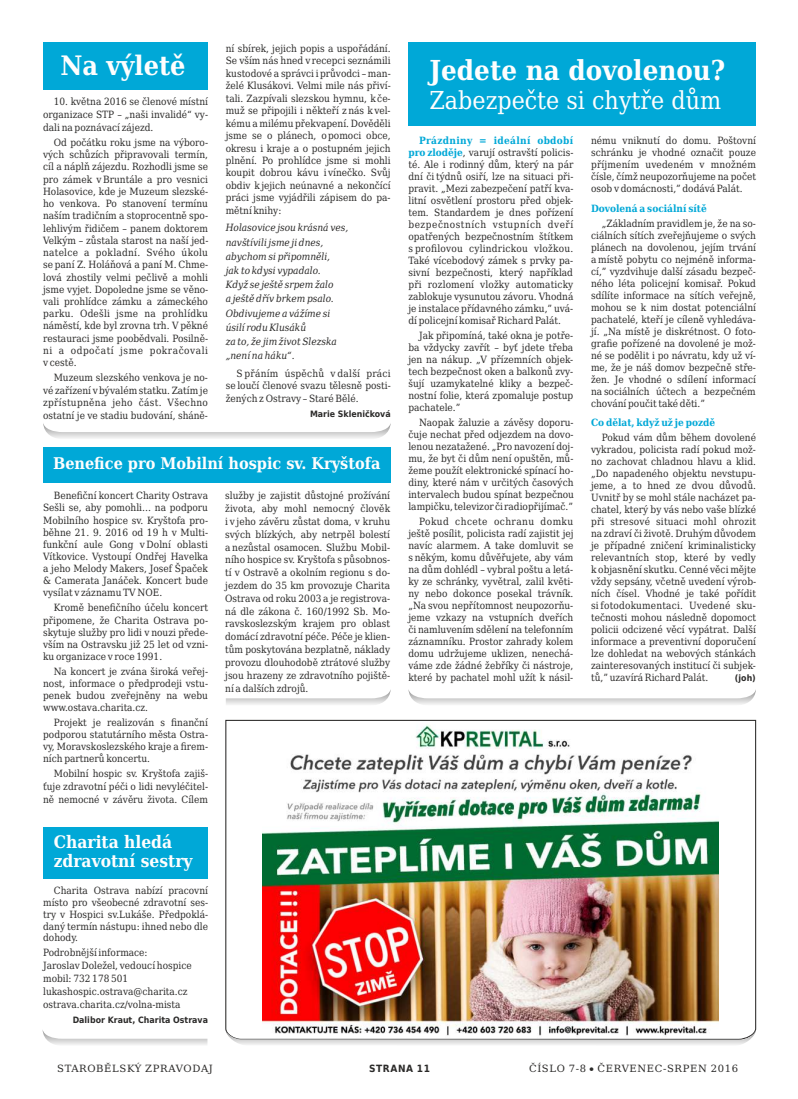
<style>
.page{position:relative;width:798px;height:1099px;background:#fff}
.page>*{position:absolute;margin:0;border:0;box-sizing:border-box;transform-origin:0 0}
.t1{font:700 27.5px "DejaVu Serif Condensed";color:#fefefe}
.t2{font:700 26.75px "DejaVu Serif Condensed";color:#fefefe}
.t3{font:24.75px "DejaVu Serif Condensed";color:#fefefe}
.t4{font:700 17.25px/19.2px "DejaVu Serif Condensed";color:#fefefe}
.t5{font:700 16.12px "DejaVu Serif Condensed";color:#fefefe}
.t6{font:10px/12px "DejaVu Serif Condensed";color:#2b2a29;text-align:justify}
.t7{font:italic 10px/14.2px "DejaVu Serif Condensed";color:#2b2a29}
.t8{font:10px "DejaVu Serif";letter-spacing:.065em;color:#2b2a29}
.t9{font:700 10px "DejaVu Serif Condensed";color:#00a8d7}
.t10{font:700 10px "DejaVu Sans Condensed";letter-spacing:.06em;color:#2b2a29}
.t11{font:700 8.75px "DejaVu Sans Condensed";color:#2b2a29}
.s1{font-weight:700;color:#00a8d7}
</style>
<div class="page">
<div style="left:408px;top:43px;width:347px;height:83px;background:#00a8d7"></div>
<svg style="left:43px;top:423px;width:347px;height:15px"></svg>
<div style="left:43px;top:43px;width:165px;height:47px;background:#00a8d7"></div>
<svg style="left:408px;top:690px;width:347px;height:15px"></svg>
<div style="left:43px;top:826px;width:165px;height:52px;background:#00a8d7"></div>
<div style="left:43px;top:447px;width:347px;height:36px;background:#00a8d7"></div>
<svg style="left:43px;top:1031px;width:164px;height:14px"></svg>
<img style="left:225px;top:719px;width:531px;height:314px">
<svg style="left:225px;top:1028px;width:530px;height:17px"></svg>
<svg style="left:226px;top:691px;width:164px;height:14px"></svg>
<h2 class="t2" style="left:60px;top:54px;width:127px">Na výletě</h2>
<p class="t6" style="left:226px;top:43px;width:166px;line-height:12.5px">ní sbírek, jejich popis a uspořádání.<br>Se vším nás hned v recepci seznámili kustodové a správci i průvodci – man&shy;želé Klusákovi. Velmi mile nás přiví&shy;tali. Zazpívali slezskou hymnu, k če&shy;muž se připojili i někteří z nás k vel&shy;kému a milému překvapení. Dověděli jsme se o plánech, o pomoci obce, okresu i kraje a o postupném jejich plnění. Po prohlídce jsme si mohli koupit dobrou kávu i vínečko. Svůj obdiv k jejich neúnavné a nekončící práci jsme vyjádřili zápisem do pa&shy;mětní knihy:</p>
<p class="t7" style="left:226px;top:221px;width:124px">Holasovice jsou krásná ves, navštívili jsme ji dnes, abychom si připomněli,<br>jak to kdysi vypadalo.<br>Když se ještě srpem žalo<br>a ještě dřív brkem psalo.<br>Obdivujeme a vážíme si úsilí rodu Klusáků<br>za to, že jim život Slezska „není na háku“.</p>
<p class="t6" style="left:226px;top:367px;width:166px;line-height:12.8px;text-indent:11px">S přáním úspěchů v další práci se loučí členové svazu tělesně posti&shy;žených z Ostravy – Staré Bělé.</p>
<p class="t11" style="left:310px;top:410px;width:82px">Marie Skleničková</p>
<p class="t6" style="left:43px;top:96px;width:166px;line-height:12.8px;text-indent:11px">10. května 2016 se členové místní organizace STP – „naši invalidé“ vy&shy;dali na poznávací zájezd.</p>
<p class="t6" style="left:43px;top:137px;width:167px;text-indent:11px">Od počátku roku jsme na výboro&shy;vých schůzích připravovali termín, cíl a náplň zájezdu. Rozhodli jsme se pro zámek v Bruntále a pro vesnici Holasovice, kde je Muzeum slezské&shy;ho venkova. Po stanovení termínu naším tradičním a stoprocentně spo&shy;lehlivým řidičem – panem doktorem Velkým – zůstala starost na naší jed&shy;natelce a pokladní. Svého úkolu se paní Z. Holáňová a paní M. Chme&shy;lová zhostily velmi pečlivě a mohli jsme vyjet. Dopoledne jsme se věno&shy;vali prohlídce zámku a zámeckého parku. Odešli jsme na prohlídku náměstí, kde byl zrovna trh. V pěkné restauraci jsme poobědvali. Posilně&shy;ni a odpočatí jsme pokračovali v cestě.</p>
<p class="t6" style="left:43px;top:372px;width:166px;line-height:12.5px;text-indent:11px">Muzeum slezského venkova je no&shy;vé zařízení v bývalém statku. Zatím je zpřístupněna jeho část. Všechno ostatní je ve stadiu budování, sháně-</p>
<h3 class="t5" style="left:53px;top:457px;width:329px">Benefice pro Mobilní hospic sv. Kryštofa</h3>
<p class="t6" style="left:43px;top:490px;width:166px;text-indent:11px">Benefiční koncert Charity Ostrava Sešli se, aby pomohli… na podporu Mobilního hospice sv. Kryštofa pro&shy;běhne 21. 9. 2016 od 19 h v Multi&shy;funkční aule Gong v Dolní oblasti Vítkovice. Vystoupí Ondřej Havelka a jeho Melody Makers, Josef Špaček &amp; Camerata Janáček. Koncert bude vysílat v záznamu TV NOE.</p>
<p class="t6" style="left:43px;top:602px;width:166px;text-indent:11px">Kromě benefičního účelu koncert připomene, že Charita Ostrava po&shy;skytuje služby pro lidi v nouzi přede&shy;vším na Ostravsku již 25 let od vzni&shy;ku organizace v roce 1991.</p>
<p class="t6" style="left:43px;top:666px;width:166px;text-indent:11px">Na koncert je zvána široká veřej&shy;nost, informace o předprodeji vstu&shy;penek budou zveřejněny na webu www.ostava.charita.cz.</p>
<p class="t6" style="left:43px;top:718px;width:166px;text-indent:11px">Projekt je realizován s finanční podporou statutárního města Ostra&shy;vy, Moravskoslezského kraje a firem&shy;ních partnerů koncertu.</p>
<p class="t6" style="left:43px;top:768px;width:166px;line-height:12.8px;text-indent:11px">Mobilní hospic sv. Kryštofa zajiš&shy;ťuje zdravotní péči o lidi nevyléčitel&shy;ně nemocné v závěru života. Cílem</p>
<h3 class="t4" style="left:54px;top:834px;width:140px">Charita hledá zdravotní sestry</h3>
<p class="t6" style="left:43px;top:885px;width:166px;text-indent:11px">Charita Ostrava nabízí pracovní místo pro všeobecné zdravotní ses&shy;try v Hospici sv.Lukáše. Předpoklá&shy;daný termín nástupu: ihned nebo dle dohody.</p>
<p class="t6" style="left:43px;top:947px;width:150px;line-height:12.8px;text-align:left">Podrobnější informace:<br>Jaroslav Doležel, vedoucí hospice mobil: 732 178 501 lukashospic.ostrava@charita.cz ostrava.charita.cz/volna-mista</p>
<p class="t11" style="left:73px;top:1016px;width:137px">Dalibor Kraut, Charita Ostrava</p>
<p class="t6" style="left:225px;top:490px;width:166px;line-height:12.8px">služby je zajistit důstojné prožívání života, aby mohl nemocný člověk i v jeho závěru zůstat doma, v kruhu svých blízkých, aby netrpěl bolestí a nezůstal osamocen. Službu Mobil&shy;ního hospice sv. Kryštofa s působnos&shy;tí v Ostravě a okolním regionu s do&shy;jezdem do 35 km provozuje Charita Ostrava od roku 2003 a je registrova&shy;ná dle zákona č. 160/1992 Sb. Mo&shy;ravskoslezským krajem pro oblast domácí zdravotní péče. Péče je klien&shy;tům poskytována bezplatně, náklady provozu dlouhodobě ztrátové služby jsou hrazeny ze zdravotního pojiště&shy;ní a dalších zdrojů.</p>
<h1 class="t1" style="left:429px;top:59px;width:297px">Jedete na dovolenou?</h1>
<h3 class="t3" style="left:429px;top:91px;width:293px">Zabezpečte si chytře dům</h3>
<p class="t6" style="left:408px;top:135px;width:166px;text-indent:11px"><span class="s1">Prázdniny = ideální období pro zloděje</span>, varují ostravští policis&shy;té. Ale i rodinný dům, který na pár dní či týdnů osiří, lze na situaci při&shy;pravit. „Mezi zabezpečení patří kva&shy;litní osvětlení prostoru před objek&shy;tem. Standardem je dnes pořízení bezpečnostních vstupních dveří opatřených bezpečnostním štítkem s profilovou cylindrickou vložkou.<br>Také vícebodový zámek s prvky pa&shy;sivní bezpečnosti, který například při rozlomení vložky automaticky zablokuje vysunutou závoru. Vhodná je instalace přídavného zámku,” uvá&shy;dí policejní komisař Richard Palát.</p>
<p class="t6" style="left:408px;top:330px;width:166px;text-indent:11px">Jak připomíná, také okna je potře&shy;ba vždycky zavřít – byť jdete třeba jen na nákup. „V přízemních objek&shy;tech bezpečnost oken a balkonů zvy&shy;šují uzamykatelné kliky a bezpeč&shy;nostní folie, která zpomaluje postup pachatele.”</p>
<p class="t6" style="left:408px;top:417px;width:167px;text-indent:11px">Naopak žaluzie a závěsy doporu&shy;čuje nechat před odjezdem na dovo&shy;lenou nezatažené. „Pro navození doj&shy;mu, že byt či dům není opuštěn, mů&shy;žeme použít elektronické spínací ho&shy;diny, které nám v určitých časových intervalech budou spínat bezpečnou lampičku, televizor či radiopřijímač.”</p>
<p class="t6" style="left:408px;top:517px;width:167px;text-indent:11px">Pokud chcete ochranu domku ještě posílit, policista radí zajistit jej navíc alarmem. A take domluvit se s někým, komu důvěřujete, aby vám na dům dohlédl – vybral poštu a letá&shy;ky ze schránky, vyvětral, zalil květi&shy;ny nebo dokonce posekal trávník. „Na svou nepřítomnost neupozorňu&shy;jeme vzkazy na vstupních dveřích či namluvením sdělení na telefonním záznamníku. Prostor zahrady kolem domu udržujeme uklizen, nenechá&shy;váme zde žádné žebříky či nástroje, které by pachatel mohl užít k násil-</p>
<p class="t6" style="left:591px;top:135px;width:166px">nému vniknutí do domu. Poštovní schránku je vhodné označit pouze příjmením uvedeném v množném čísle, čímž neupozorňujeme na počet osob v domácnosti,” dodává Palát.</p>
<p class="t9" style="left:591px;top:204px;width:117px">Dovolená a sociální sítě</p>
<p class="t6" style="left:591px;top:218px;width:166px;text-indent:11px">„Základním pravidlem je, že na so&shy;ciálních sítích zveřejňujeme o svých plánech na dovolenou, jejím trvání a místě pobytu co nejméně informa&shy;cí,” vyzdvihuje další zásadu bezpeč&shy;ného léta policejní komisař. Pokud sdílíte informace na sítích veřejně, mohou se k nim dostat potenciální pachatelé, kteří je cíleně vyhledáva&shy;jí. „Na místě je diskrétnost. O foto&shy;grafie pořízené na dovolené je mož&shy;né se podělit i po návratu, kdy už ví&shy;me, že je náš domov bezpečně stře&shy;žen. Je vhodné o sdílení informací na sociálních účtech a bezpečném chování poučit také děti.”</p>
<p class="t9" style="left:591px;top:418px;width:125px">Co dělat, když už je pozdě</p>
<p class="t6" style="left:591px;top:432px;width:166px;text-indent:11px">Pokud vám dům během dovolené vykradou, policista radí pokud mož&shy;no zachovat chladnou hlavu a klid. „Do napadeného objektu nevstupu&shy;jeme, a to hned ze dvou důvodů.<br>Uvnitř by se mohl stále nacházet pa&shy;chatel, který by vás nebo vaše blízké při stresové situaci mohl ohrozit na zdraví či životě. Druhým důvodem je případné zničení kriminalisticky relevantních stop, které by vedly k objasnění skutku. Cenné věci mějte vždy sepsány, včetně uvedení výrob&shy;ních čísel. Vhodné je také pořídit si fotodokumentaci. Uvedené sku&shy;tečnosti mohou následně dopomoct policii odcizené věcí vypátrat. Další informace a preventivní doporučení lze dohledat na webových stánkách zainteresovaných institucí či subjek&shy;tů,” uzavírá Richard Palát.</p>
<p class="t11" style="left:734px;top:674px;width:22px">(joh)</p>
<p class="t8" style="left:57px;top:1063px;width:157px">STAROBĚLSKÝ ZPRAVODAJ</p>
<p class="t10" style="left:369px;top:1063px;width:63px">STRANA 11</p>
<p class="t8" style="left:529px;top:1063px;width:210px">ČÍSLO 7-8 ČERVENEC-SRPEN 2016</p>
</div>
